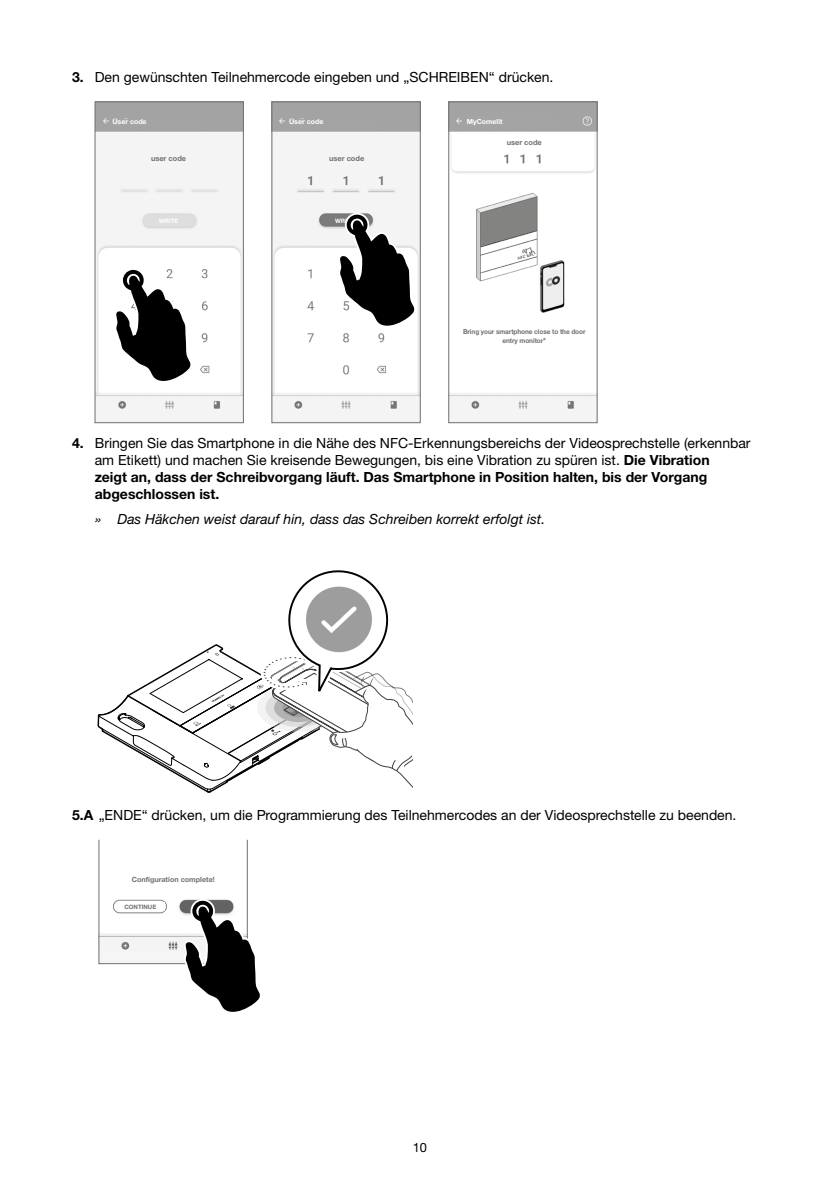
<style>
.page{position:relative;width:840px;height:1191px;background:#fff}
.page>*{position:absolute;margin:0;border:0;box-sizing:border-box;transform-origin:0 0}
.t1{font:14px/16.8px "Helvetica Neue LTW1 G";color:#000}
.t2{font:italic 14px "Helvetica Neue LTW1 G";color:#000}
.t3{font:12.8px "Helvetica Neue LTW1 G";color:#000}
.t4{font:700 7.4px "Helvetica Neue LTW1 G";color:#706f6f}
.t5{font:700 7.2px "Helvetica Neue LTW1 G";color:#706f6f}
.t6{font:700 7px "Helvetica Neue LTW1 G";color:#fff}
.t7{font:700 6.8px/8.6px "Helvetica Neue LTW1 G";letter-spacing:-.01em;color:#706f6f;text-align:center;scale:.95 1}
.t8{font:700 6px "Helvetica Neue LTW1 G";color:#fff}
.t9{font:700 6px "Helvetica Neue LTW1 G";color:#706f6f}
.s1{font-weight:700}
.s2{font-size:7.2px}
</style>
<div class="page">
<img style="left:97px;top:104px;width:144px;height:317px">
<div style="left:95px;top:102px;width:148px;height:321px;border:1px solid #706f6f"></div>
<svg style="left:114px;top:268px;width:78px;height:115px"></svg>
<div style="left:112px;top:119px;width:91px;height:8px;background:#a4a4a4"></div>
<div style="left:100px;top:155px;width:136px;height:7px;background:#f4f4f4"></div>
<div style="left:144px;top:218px;width:48px;height:6px;background:#dedede"></div>
<div style="left:104px;top:412px;width:131px;height:7px;background:#f4f4f4"></div>
<img style="left:273px;top:104px;width:145px;height:317px">
<div style="left:271px;top:102px;width:149px;height:321px;border:1px solid #706f6f"></div>
<div style="left:289px;top:119px;width:90px;height:8px;background:#a4a4a4"></div>
<div style="left:278px;top:155px;width:136px;height:7px;background:#f4f4f4"></div>
<div style="left:322px;top:216px;width:48px;height:8px;background:#7b7b7b"></div>
<div style="left:282px;top:412px;width:131px;height:7px;background:#f4f4f4"></div>
<svg style="left:338px;top:213px;width:78px;height:114px"></svg>
<img style="left:450px;top:104px;width:145px;height:317px">
<div style="left:448px;top:102px;width:149px;height:321px;border:1px solid #706f6f"></div>
<div style="left:455px;top:412px;width:131px;height:7px;background:#f4f4f4"></div>
<div style="left:466px;top:115px;width:91px;height:12px;background:#a4a4a4"></div>
<div style="left:457px;top:137px;width:133px;height:11px;background:#fff"></div>
<div style="left:457px;top:329px;width:133px;height:14px;background:#fff"></div>
<svg style="left:98px;top:570px;width:314px;height:223px"></svg>
<img style="left:292px;top:575px;width:91px;height:91px;border-radius:45px">
<img style="left:101px;top:899px;width:83px;height:63px">
<div style="left:104px;top:952px;width:133px;height:8px;background:#f6f6f6"></div>
<div style="left:116px;top:902px;width:49px;height:8px;background:#fff"></div>
<div style="left:183px;top:902px;width:45px;height:8px;background:#646363"></div>
<svg style="left:184px;top:899px;width:76px;height:113px"></svg>
<p class="t1" style="left:72px;top:69px;width:482px"><span class="s1">3.</span> Den gewünschten Teilnehmercode eingeben und „SCHREIBEN“ drücken.</p>
<p class="t6" style="left:112px;top:117px;width:36px">User code</p>
<p class="t4" style="left:151px;top:154px;width:37px">user code</p>
<p class="t6" style="left:466px;top:117px;width:37px">MyComelit</p>
<p class="t6" style="left:289px;top:117px;width:36px">User code</p>
<p class="t4" style="left:506px;top:138px;width:37px">user code</p>
<p class="t4" style="left:329px;top:154px;width:37px">user code</p>
<p class="t8" style="left:159px;top:217px;width:21px">WRITE</p>
<p class="t8" style="left:335px;top:217px;width:25px">WREITE</p>
<p class="t7" style="left:463px;top:327px;width:130px">Bring your smartphone close to the door entry monitor<span class="s2">*</span></p>
<p class="t1" style="left:95px;top:435px;width:657px;text-indent:-23px"><span class="s1">4.</span> Bringen Sie das Smartphone in die Nähe des NFC-Erkennungsbereichs der Videosprechstelle (erkennbar am Etikett) und machen Sie kreisende Bewegungen, bis eine Vibration zu spüren ist. <span class="s1">Die Vibration<br>zeigt an, dass der Schreibvorgang läuft. Das Smartphone in Position halten, bis der Vorgang abgeschlossen ist.</span></p>
<p class="t2" style="left:95px;top:510px;width:451px">» Das Häkchen weist darauf hin, dass das Schreiben korrekt erfolgt ist.</p>
<p class="t1" style="left:72px;top:806px;width:665px"><span class="s1">5.A</span> „ENDE“ drücken, um die Programmierung des Teilnehmercodes an der Videosprechstelle zu beenden.</p>
<p class="t5" style="left:132px;top:875px;width:84px">Configuration complete!</p>
<p class="t9" style="left:152px;top:903px;width:5px">E</p>
<p class="t9" style="left:125px;top:903px;width:33px">CONTINUA</p>
<p class="t3" style="left:412px;top:1139px;width:16px">10</p>
</div>
